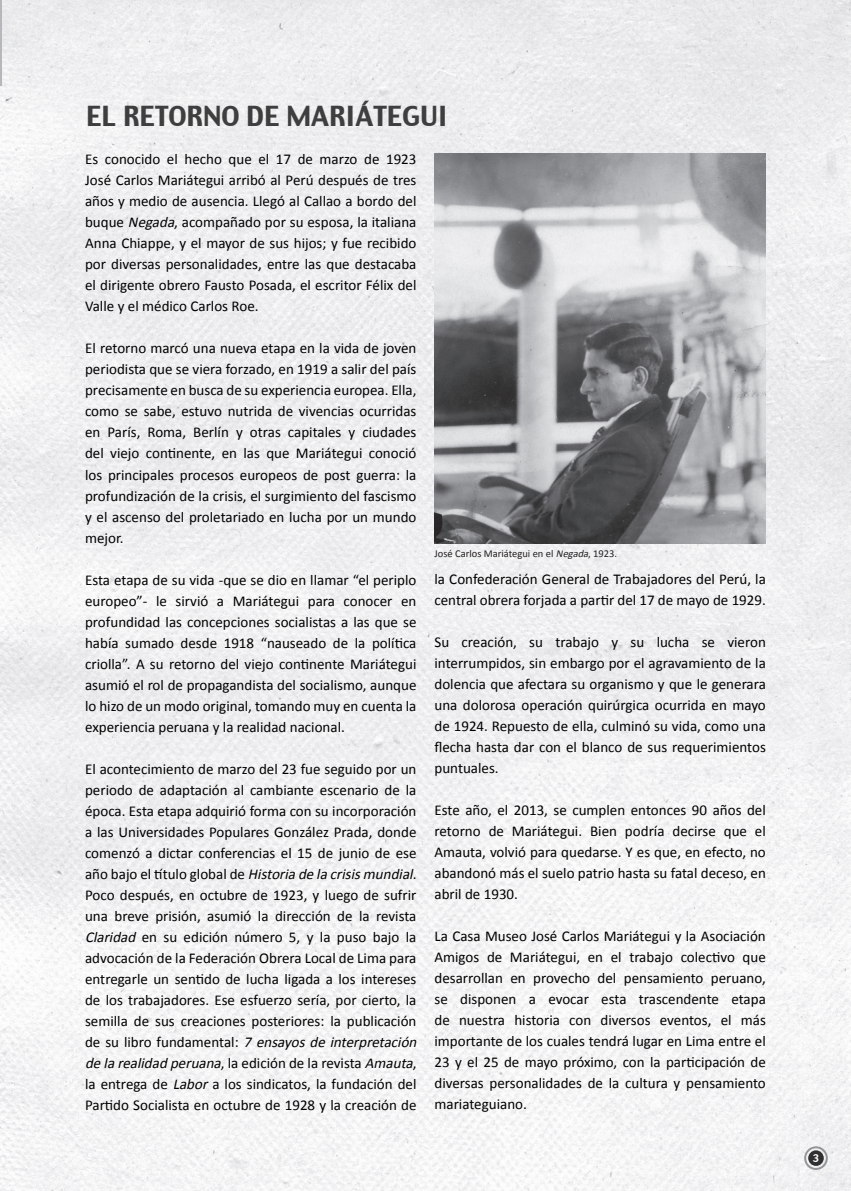
<style>
.page{position:relative;width:851px;height:1191px;background:#fff}
.page>*{position:absolute;margin:0;border:0;box-sizing:border-box;transform-origin:0 0}
.TITULOS{font:27px "Charcoal";color:#3e3e3f}
.t1{font:15px/21px "Calibri";color:#000;text-align:justify}
.Leyemda{font:10.5px "Calibri";color:#231f20}
.t2{font:10.5px "Charcoal";color:#fff}
.s1{font-style:italic}
</style>
<div class="page">
<img style="left:0;top:0;width:850px;height:1191px">
<hr style="left:0;top:0;width:1px;height:85px;background:#b6b7bb">
<img style="left:434px;top:153px;width:331px;height:390px">
<svg style="left:804px;top:1146px;width:23px;height:24px"></svg>
<div style="left:808px;top:1150px;width:15px;height:15px;background:#312f30;border-radius:50%"></div>
<p class="TITULOS" style="left:86px;top:98px;width:363px">EL RETORNO DE MARIÁTEGUI</p>
<p class="t1" style="left:85px;top:148px;width:333px">Es conocido el hecho que el 17 de marzo de 1923<br>José Carlos Mariátegui arribó al Perú después de tres años y medio de ausencia. Llegó al Callao a bordo del buque <span class="s1">Negada</span>, acompañado por su esposa, la italiana Anna Chiappe, y el mayor de sus hijos; y fue recibido por diversas personalidades, entre las que destacaba el dirigente obrero Fausto Posada, el escritor Félix del Valle y el médico Carlos Roe.</p>
<p class="t1" style="left:85px;top:337px;width:333px">El retorno marcó una nueva etapa en la vida de joven periodista que se viera forzado, en 1919 a salir del país precisamente en busca de su experiencia europea. Ella, como se sabe, estuvo nutrida de vivencias ocurridas en París, Roma, Berlín y otras capitales y ciudades del viejo continente, en las que Mariátegui conoció los principales procesos europeos de post guerra: la profundización de la crisis, el surgimiento del fascismo y el ascenso del proletariado en lucha por un mundo mejor.</p>
<p class="t1" style="left:85px;top:568px;width:333px">Esta etapa de su vida -que se dio en llamar “el periplo europeo”- le sirvió a Mariátegui para conocer en profundidad las concepciones socialistas a las que se había sumado desde 1918 “nauseado de la política criolla”. A su retorno del viejo continente Mariátegui asumió el rol de propagandista del socialismo, aunque lo hizo de un modo original, tomando muy en cuenta la experiencia peruana y la realidad nacional.</p>
<p class="t1" style="left:85px;top:757px;width:336px;text-align:left">El acontecimiento de marzo del 23 fue seguido por un periodo de adaptación al cambiante escenario de la época. Esta etapa adquirió forma con su incorporación a las Universidades Populares González Prada, donde comenzó a dictar conferencias el 15 de junio de ese a ñ o b a j o e l tít u l o g l o b a l d e <span class="s1">Historia de la crisismundial</span>.<br>Poco después, en octubre de 1923, y luego de sufrir una breve prisión, asumió la dirección de la revista <span class="s1">Claridad</span> en su edición número 5, y la puso bajo la advocación de la Federación Obrera Local de Lima para entregarle un sentido de lucha ligada a los intereses de los trabajadores. Ese esfuerzo sería, por cierto, la semilla de sus creaciones posteriores: la publicación d e s u l i b ro f u n d a m e n t a l : <span class="s1">7 ensayos de interpretación de la realidad peruana</span>, l a e d i c i ó n d e l a re v i st a <span class="s1">Amauta</span>, la entrega de <span class="s1">Labor</span> a los sindicatos, la fundación del Partido Socialista en octubre de 1928 y la creación de</p>
<p class="Leyemda" style="left:434px;top:547px;width:184px">José Carlos Mariátegui en el <span class="s1">Negada</span>, 1923.</p>
<p class="t1" style="left:434px;top:568px;width:333px">la Confederación General de Trabajadores del Perú, la central obrera forjada a partir del 17 de mayo de 1929.</p>
<p class="t1" style="left:434px;top:631px;width:333px">Su creación, su trabajo y su lucha se vieron interrumpidos, sin embargo por el agravamiento de la dolencia que afectara su organismo y que le generara una dolorosa operación quirúrgica ocurrida en mayo de 1924. Repuesto de ella, culminó su vida, como una flecha hasta dar con el blanco de sus requerimientos puntuales.</p>
<p class="t1" style="left:434px;top:799px;width:333px">Este año, el 2013, se cumplen entonces 90 años del retorno de Mariátegui. Bien podría decirse que el Amauta, volvió para quedarse. Y es que, en efecto, no abandonó más el suelo patrio hasta su fatal deceso, en abril de 1930.</p>
<p class="t1" style="left:434px;top:925px;width:333px">La Casa Museo José Carlos Mariátegui y la Asociación Amigos de Mariátegui, en el trabajo colectivo que desarrollan en provecho del pensamiento peruano, se disponen a evocar esta trascendente etapa de nuestra historia con diversos eventos, el más importante de los cuales tendrá lugar en Lima entre el 23 y el 25 de mayo próximo, con la participación de diversas personalidades de la cultura y pensamiento mariateguiano.</p>
<p class="t2" style="left:812px;top:1151px;width:8px">3</p>
</div>
